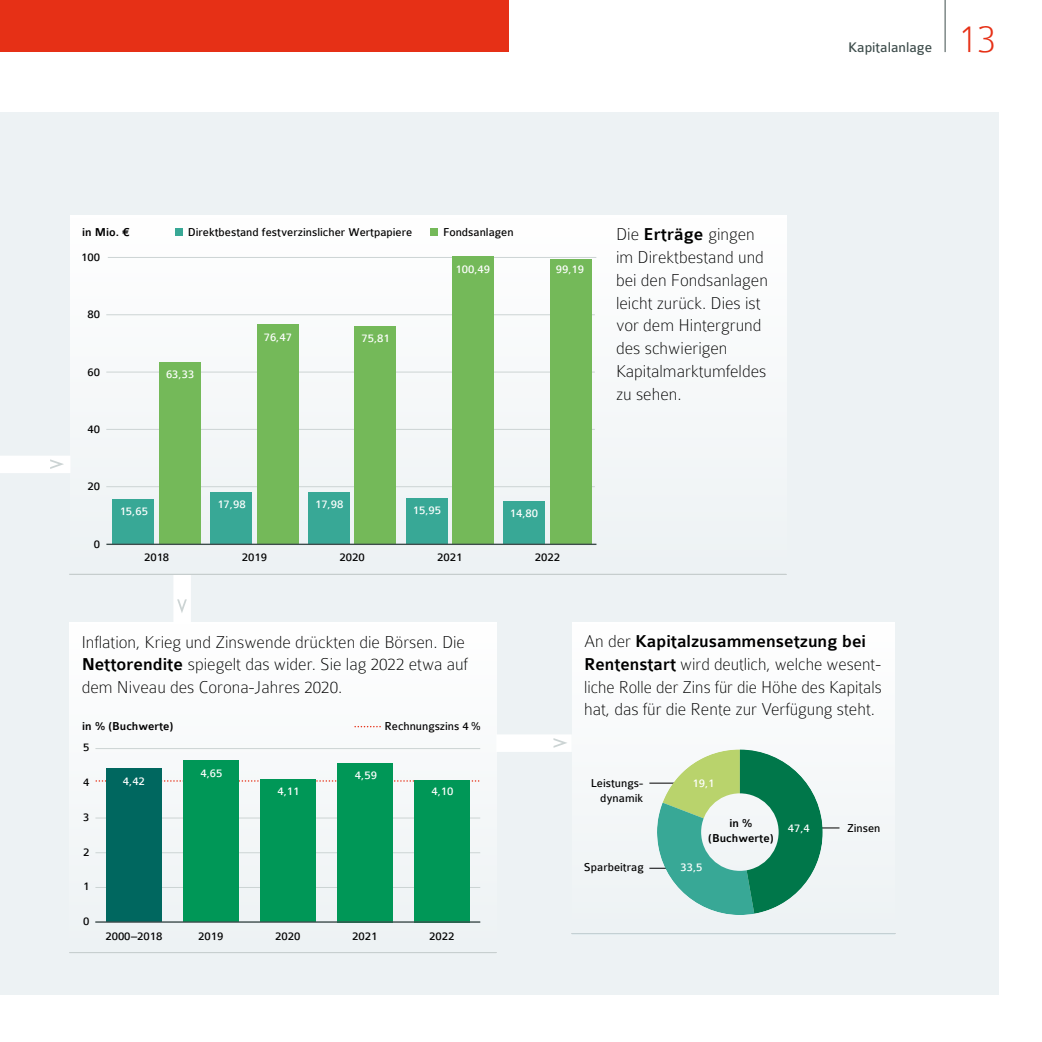
<style>
.page{position:relative;width:1042px;height:1042px;background:#fff}
.page>*{position:absolute;margin:0;border:0;box-sizing:border-box;transform-origin:0 0}
.t1{font:100 42px "Colaborate";color:#e63016}
.t2{font:100 18.38px/22.8px "Colaborate";color:#000}
.t3{font:14.88px "Colaborate";color:#3e4d4c}
.t4{font:12.25px/14.7px "Colaborate";color:#000;text-align:right}
.t5{font:12.25px "Colaborate";color:#fff}
.t6{font:500 12.25px/14.7px "Colaborate";color:#000;text-align:center}
.s1{font-weight:500}
</style>
<div class="page">
<div style="left:1px;top:112px;width:997px;height:883px;background:#edf2f4"></div>
<hr style="left:944px;top:0;width:1px;height:52px;background:#3e4d4c">
<div style="left:0;top:0;width:508px;height:52px;background:#e63016"></div>
<div style="left:0;top:456px;width:70px;height:17px;background:#fff"></div>
<svg style="left:50px;top:459px;width:14px;height:10px"></svg>
<div style="left:496px;top:734px;width:76px;height:18px;background:#fff"></div>
<svg style="left:553px;top:738px;width:14px;height:10px"></svg>
<svg style="left:174px;top:575px;width:17px;height:47px"></svg>
<div style="left:70px;top:216px;width:716px;height:358px;background:#f7f9fa"></div>
<div style="left:175px;top:228px;width:8px;height:8px;background:#38a896"></div>
<div style="left:430px;top:228px;width:8px;height:8px;background:#74b959"></div>
<hr style="left:106px;top:486px;width:489px;height:1px;background:#ccd4d4">
<hr style="left:106px;top:429px;width:489px;height:1px;background:#ccd4d4">
<hr style="left:106px;top:372px;width:489px;height:1px;background:#ccd4d4">
<hr style="left:106px;top:314px;width:489px;height:1px;background:#ccd4d4">
<hr style="left:108px;top:257px;width:488px;height:1px;background:#ccd4d4">
<div style="left:159px;top:362px;width:42px;height:182px;background:#74b959"></div>
<div style="left:257px;top:325px;width:41px;height:219px;background:#74b959"></div>
<div style="left:354px;top:327px;width:42px;height:217px;background:#74b959"></div>
<div style="left:452px;top:256px;width:42px;height:288px;background:#74b959"></div>
<div style="left:550px;top:260px;width:41px;height:284px;background:#74b959"></div>
<div style="left:113px;top:499px;width:41px;height:45px;background:#38a896"></div>
<div style="left:210px;top:492px;width:42px;height:52px;background:#38a896"></div>
<div style="left:308px;top:492px;width:42px;height:52px;background:#38a896"></div>
<div style="left:406px;top:498px;width:41px;height:46px;background:#38a896"></div>
<div style="left:503px;top:502px;width:42px;height:42px;background:#38a896"></div>
<hr style="left:106px;top:544px;width:490px;height:1px;background:#3e4d4c">
<hr style="left:69px;top:574px;width:717px;height:1px;background:#ccd4d4">
<div style="left:70px;top:623px;width:426px;height:331px;background:#f8fafb"></div>
<svg style="left:96px;top:780px;width:384px;height:2px"></svg>
<hr style="left:95px;top:922px;width:385px;height:1px;background:#ccd4d4">
<hr style="left:95px;top:887px;width:385px;height:1px;background:#ccd4d4">
<hr style="left:95px;top:852px;width:385px;height:1px;background:#ccd4d4">
<hr style="left:95px;top:818px;width:385px;height:1px;background:#ccd4d4">
<hr style="left:95px;top:748px;width:385px;height:1px;background:#ccd4d4">
<div style="left:106px;top:769px;width:56px;height:153px;background:#00675f"></div>
<div style="left:183px;top:761px;width:56px;height:161px;background:#009757"></div>
<div style="left:260px;top:779px;width:55px;height:143px;background:#009757"></div>
<div style="left:337px;top:763px;width:55px;height:159px;background:#009757"></div>
<div style="left:414px;top:780px;width:55px;height:142px;background:#009757"></div>
<svg style="left:355px;top:726px;width:26px;height:1px"></svg>
<hr style="left:95px;top:921px;width:385px;height:1px;background:#3e4d4c">
<hr style="left:69px;top:952px;width:427px;height:1px;background:#ccd4d4">
<div style="left:572px;top:623px;width:323px;height:311px;background:#f8fafb"></div>
<hr style="left:649px;top:783px;width:57px;height:1px;background:#000">
<hr style="left:791px;top:827px;width:48px;height:1px;background:#000">
<hr style="left:649px;top:868px;width:52px;height:1px;background:#000">
<svg style="left:657px;top:749px;width:165px;height:166px"></svg>
<hr style="left:572px;top:933px;width:323px;height:1px;background:#d0e2e6">
<p class="t3" style="left:848px;top:39px;width:85px">Kapitalanlage</p>
<h1 class="t1" style="left:958px;top:17px;width:40px">13</h1>
<p class="t6" style="left:82px;top:225px;width:48px">in Mio. ¤</p>
<p class="t4" style="left:188px;top:225px;width:226px">Direktbestand festverzinslicher Wertpapiere</p>
<p class="t4" style="left:443px;top:225px;width:72px">Fondsanlagen</p>
<p class="t4" style="left:81px;top:250px;width:20px">100</p>
<p class="t4" style="left:88px;top:307px;width:14px">80</p>
<p class="t4" style="left:88px;top:364px;width:14px">60</p>
<p class="t4" style="left:88px;top:422px;width:14px">40</p>
<p class="t4" style="left:88px;top:479px;width:14px">20</p>
<p class="t4" style="left:94px;top:536px;width:8px">0</p>
<p class="t5" style="left:166px;top:368px;width:30px">63,33</p>
<p class="t5" style="left:264px;top:331px;width:30px">76,47</p>
<p class="t5" style="left:361px;top:332px;width:30px">75,81</p>
<p class="t5" style="left:455px;top:262px;width:36px">100,49</p>
<p class="t5" style="left:556px;top:262px;width:30px">99,19</p>
<p class="t5" style="left:120px;top:504px;width:30px">15,65</p>
<p class="t5" style="left:217px;top:498px;width:30px">17,98</p>
<p class="t5" style="left:315px;top:498px;width:30px">17,98</p>
<p class="t5" style="left:413px;top:504px;width:30px">15,95</p>
<p class="t5" style="left:510px;top:506px;width:30px">14,80</p>
<p class="t4" style="left:144px;top:549px;width:27px">2018</p>
<p class="t4" style="left:242px;top:549px;width:27px">2019</p>
<p class="t4" style="left:339px;top:549px;width:27px">2020</p>
<p class="t4" style="left:437px;top:549px;width:27px">2021</p>
<p class="t4" style="left:535px;top:549px;width:27px">2022</p>
<p class="t2" style="left:616px;top:223px;width:153px">Die <span class="s1">Erträge</span> gingen im Direktbestand und bei den Fondsanlagen leicht zurück. Dies ist vor dem Hintergrund des schwierigen<br>Kapitalmarktumfeldes zu sehen.</p>
<p class="t2" style="left:82px;top:630px;width:388px">Inflation, Krieg und Zinswende drückten die Börsen. Die<br><span class="s1">Nettorendite</span> spiegelt das wider. Sie lag 2022 etwa auf dem Niveau des Corona-Jahres 2020.</p>
<p class="t6" style="left:82px;top:719px;width:93px">in % (Buchwerte)</p>
<p class="t4" style="left:384px;top:719px;width:98px">Rechnungszins 4 %</p>
<p class="t4" style="left:83px;top:740px;width:8px">5</p>
<p class="t4" style="left:83px;top:775px;width:8px">4</p>
<p class="t4" style="left:83px;top:810px;width:8px">3</p>
<p class="t4" style="left:83px;top:844px;width:8px">2</p>
<p class="t4" style="left:83px;top:879px;width:8px">1</p>
<p class="t4" style="left:83px;top:914px;width:8px">0</p>
<p class="t5" style="left:123px;top:774px;width:24px">4,42</p>
<p class="t5" style="left:200px;top:766px;width:24px">4,65</p>
<p class="t5" style="left:355px;top:768px;width:24px">4,59</p>
<p class="t5" style="left:277px;top:785px;width:24px">4,11</p>
<p class="t5" style="left:431px;top:785px;width:24px">4,10</p>
<p class="t4" style="left:105px;top:928px;width:58px">2000–2018</p>
<p class="t4" style="left:198px;top:928px;width:27px">2019</p>
<p class="t4" style="left:275px;top:928px;width:27px">2020</p>
<p class="t4" style="left:352px;top:928px;width:27px">2021</p>
<p class="t4" style="left:429px;top:928px;width:27px">2022</p>
<p class="t2" style="left:584px;top:630px;width:299px">An der <span class="s1">Kapitalzusammensetzung bei Rentenstart</span> wird deutlich, welche wesent&shy;liche Rolle der Zins für die Höhe des Kapitals hat, das für die Rente zur Verfügung steht.</p>
<p class="t4" style="left:591px;top:776px;width:54px">Leistungs&shy;dynamik</p>
<p class="t4" style="left:584px;top:860px;width:61px">Sparbeitrag</p>
<p class="t5" style="left:692px;top:776px;width:24px">19,1</p>
<p class="t6" style="left:708px;top:816px;width:67px">in % (Buchwerte)</p>
<p class="t5" style="left:680px;top:861px;width:24px">33,5</p>
<p class="t5" style="left:788px;top:821px;width:24px">47,4</p>
<p class="t4" style="left:847px;top:821px;width:35px">Zinsen</p>
</div>
